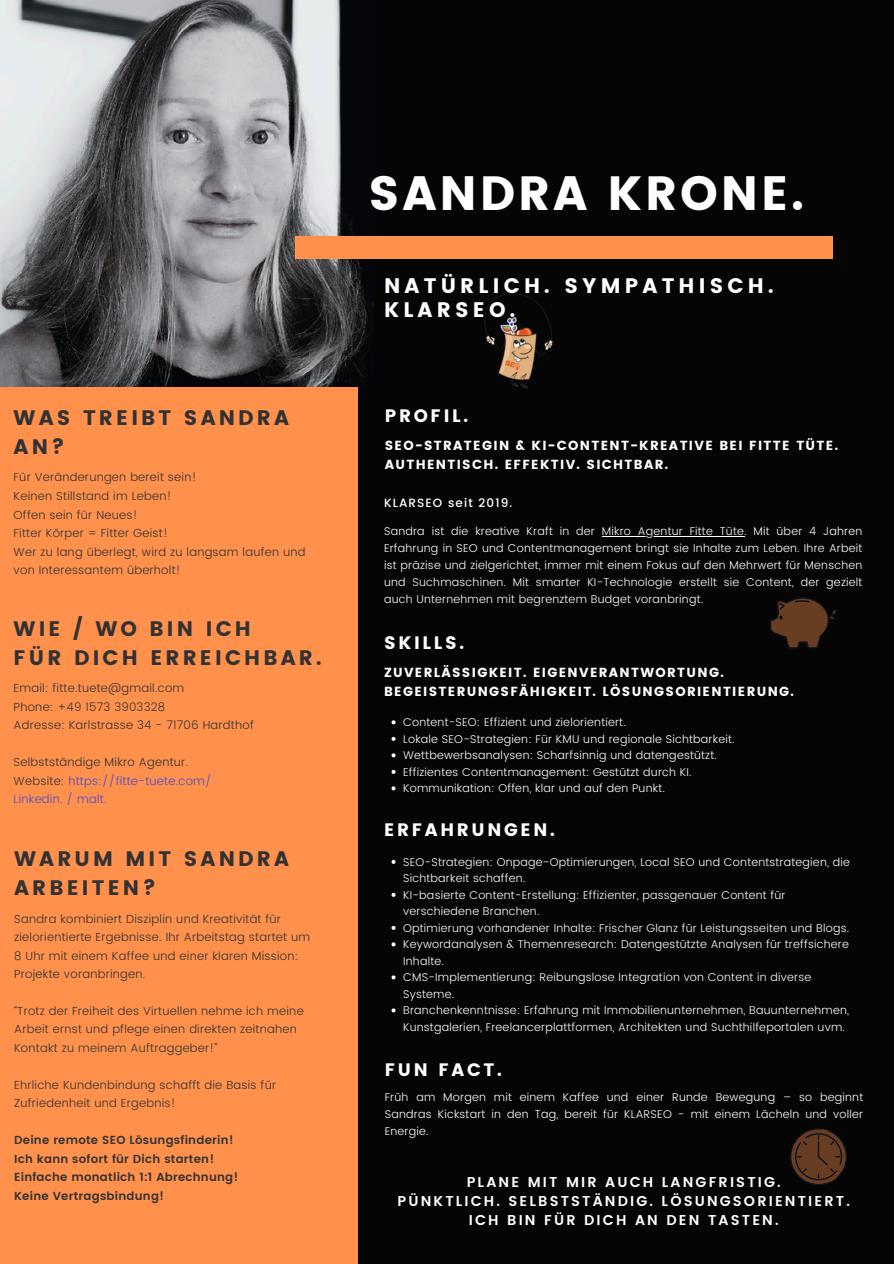
<style>
.page{position:relative;width:894px;height:1264px;background:#fff}
.page>*{position:absolute;margin:0;border:0;box-sizing:border-box;transform-origin:0 0}
.t1{font:48px "Poppins";letter-spacing:.06em;color:#fff}
.t2{font:21px/29.2px "Poppins";letter-spacing:.15em;color:#323232}
.t3{font:21px/24.6px "Poppins";letter-spacing:.2em;color:#fff}
.t4{font:18px "Poppins";letter-spacing:.15em;color:#fff}
.t5{font:600 14.25px/19px "Poppins";letter-spacing:.15em;color:#fff;text-align:center}
.t6{font:13.2px/19.6px "Poppins";letter-spacing:.1em;color:#fff}
.t7{font:500 12px "Poppins";letter-spacing:.09em;color:#fff}
.t8{font:300 11.7px/18.5px "Poppins";letter-spacing:.02em;color:#323232}
.t9{font:600 11.7px/18.5px "Poppins";letter-spacing:.02em;color:#323232}
.t10{font:300 11.7px "Poppins";letter-spacing:.02em;color:#494ccc}
.t11{font:300 11.25px/16.8px "Poppins";letter-spacing:.02em;color:#fff}
.s1{color:#323232}
</style>
<div class="page">
<div style="left:0;top:0;width:893px;height:1263px;background:#050505"></div>
<div style="left:0;top:332px;width:358px;height:931px;background:#ff914d"></div>
<img style="left:0;top:0;width:373px;height:386px">
<div style="left:296px;top:236px;width:536px;height:23px;background:#ff914d"></div>
<svg style="left:770px;top:597px;width:66px;height:51px"></svg>
<img style="left:484px;top:293px;width:69px;height:95px">
<svg style="left:391px;top:720px;width:4px;height:4px"></svg>
<svg style="left:391px;top:736px;width:4px;height:4px"></svg>
<svg style="left:391px;top:753px;width:4px;height:4px"></svg>
<svg style="left:391px;top:769px;width:4px;height:4px"></svg>
<svg style="left:391px;top:786px;width:4px;height:4px"></svg>
<hr style="left:601px;top:536px;width:143px;height:1px;background:#fff">
<svg style="left:790px;top:1128px;width:56px;height:57px"></svg>
<svg style="left:391px;top:859px;width:4px;height:4px"></svg>
<svg style="left:391px;top:892px;width:4px;height:4px"></svg>
<svg style="left:391px;top:925px;width:4px;height:4px"></svg>
<svg style="left:391px;top:942px;width:4px;height:4px"></svg>
<svg style="left:391px;top:975px;width:4px;height:4px"></svg>
<svg style="left:391px;top:1008px;width:4px;height:4px"></svg>
<p class="t2" style="left:14px;top:403px;width:277px">WAS TREIBT SANDRA<br>AN?</p>
<p class="t8" style="left:14px;top:468px;width:184px">Für Veränderungen bereit sein!</p>
<p class="t8" style="left:14px;top:486px;width:159px">Keinen Stillstand im Leben!</p>
<p class="t8" style="left:14px;top:505px;width:125px">Offen sein für Neues!</p>
<h5 class="t8" style="left:14px;top:524px;width:156px">Fitter Körper = Fitter Geist!</h5>
<h3 class="t8" style="left:14px;top:542px;width:293px">Wer zu lang überlegt, wird zu langsam laufen und von Interessantem überholt!</h3>
<h4 class="t2" style="left:14px;top:614px;width:309px">WIE / WO BIN ICH<br>FÜR DICH ERREICHBAR.</h4>
<h5 class="t8" style="left:14px;top:679px;width:172px">Email: fitte.tuete@gmail.com</h5>
<p class="t8" style="left:14px;top:697px;width:153px">Phone: +49 1573 3903328</p>
<p class="t8" style="left:14px;top:716px;width:242px">Adresse: Karlstrasse 34 - 71706 Hardthof</p>
<h2 class="t8" style="left:14px;top:753px;width:176px">Selbstständige Mikro Agentur.</h2>
<p class="t10" style="left:14px;top:774px;width:200px"><span class="s1">Website:</span> https://fitte-tuete.com/</p>
<p class="t10" style="left:14px;top:792px;width:94px">Linkedin. / malt.</p>
<p class="t2" style="left:14px;top:843px;width:276px">WARUM MIT SANDRA<br>ARBEITEN?</p>
<p class="t8" style="left:14px;top:909px;width:297px">Sandra kombiniert Disziplin und Kreativität für zielorientierte Ergebnisse. Ihr Arbeitstag startet um</p>
<p class="t8" style="left:14px;top:946px;width:285px">8 Uhr mit einem Kaffee und einer klaren Mission:<br>Projekte voranbringen.</p>
<h3 class="t8" style="left:14px;top:1001px;width:291px">“Trotz der Freiheit des Virtuellen nehme ich meine<br>Arbeit ernst und pflege einen direkten zeitnahen<br>Kontakt zu meinem Auftraggeber!”</h3>
<p class="t8" style="left:14px;top:1075px;width:263px">Ehrliche Kundenbindung schafft die Basis für<br>Zufriedenheit und Ergebnis!</p>
<p class="t9" style="left:14px;top:1131px;width:226px">Deine remote SEO Lösungsfinderin!<br>Ich kann sofort für Dich starten!<br>Einfache monatlich 1:1 Abrechnung!<br>Keine Vertragsbindung!</p>
<p class="t1" style="left:368px;top:165px;width:436px">SANDRA KRONE.</p>
<h2 class="t3" style="left:384px;top:273px;width:391px">NATÜRLICH. SYMPATHISCH.<br>KLARSEO.</h2>
<p class="t4" style="left:384px;top:405px;width:85px">PROFIL.</p>
<p class="t6" style="left:384px;top:435px;width:454px">SEO-STRATEGIN &amp; KI-CONTENT-KREATIVE BEI FITTE TÜTE.<br>AUTHENTISCH. EFFEKTIV. SICHTBAR.</p>
<p class="t7" style="left:384px;top:495px;width:130px">KLARSEO seit 2019.</p>
<p class="t11" style="left:384px;top:523px;width:212px">Sandra ist die kreative Kraft in der</p>
<h3 class="t11" style="left:384px;top:523px;width:479px;text-align:justify;text-indent:218px">Mikro Agentur Fitte Tüte. Mit über 4 Jahren Erfahrung in SEO und Contentmanagement bringt sie Inhalte zum Leben. Ihre Arbeit ist präzise und zielgerichtet, immer mit einem Fokus auf den Mehrwert für Menschen und Suchmaschinen. Mit smarter KI-Technologie erstellt sie Content, der gezielt auch Unternehmen mit begrenztem Budget voranbringt.</h3>
<h2 class="t4" style="left:384px;top:632px;width:82px">SKILLS.</h2>
<p class="t6" style="left:384px;top:662px;width:411px">ZUVERLÄSSIGKEIT. EIGENVERANTWORTUNG.<br>BEGEISTERUNGSFÄHIGKEIT. LÖSUNGSORIENTIERUNG.</p>
<h2 class="t11" style="left:403px;top:714px;width:224px">Content-SEO: Effizient und zielorientiert.</h2>
<p class="t11" style="left:403px;top:730px;width:333px">Lokale SEO-Strategien: Für KMU und regionale Sichtbarkeit.</p>
<p class="t11" style="left:403px;top:747px;width:315px">Wettbewerbsanalysen: Scharfsinnig und datengestützt.</p>
<p class="t11" style="left:403px;top:763px;width:290px">Effizientes Contentmanagement: Gestützt durch KI.</p>
<p class="t11" style="left:403px;top:780px;width:263px">Kommunikation: Offen, klar und auf den Punkt.</p>
<p class="t4" style="left:384px;top:818px;width:172px">ERFAHRUNGEN.</p>
<p class="t11" style="left:403px;top:853px;width:448px">SEO-Strategien: Onpage-Optimierungen, Local SEO und Contentstrategien, die<br>Sichtbarkeit schaffen.</p>
<p class="t11" style="left:403px;top:886px;width:384px">KI-basierte Content-Erstellung: Effizienter, passgenauer Content für verschiedene Branchen.</p>
<p class="t11" style="left:403px;top:919px;width:447px">Optimierung vorhandener Inhalte: Frischer Glanz für Leistungsseiten und Blogs.</p>
<h3 class="t11" style="left:403px;top:936px;width:447px">Keywordanalysen &amp; Themenresearch: Datengestützte Analysen für treffsichere<br>Inhalte.</h3>
<p class="t11" style="left:403px;top:969px;width:409px">CMS-Implementierung: Reibungslose Integration von Content in diverse<br>Systeme.</p>
<p class="t11" style="left:403px;top:1002px;width:447px">Branchenkenntnisse: Erfahrung mit Immobilienunternehmen, Bauunternehmen,<br>Kunstgalerien, Freelancerplattformen, Architekten und Suchthilfeportalen uvm.</p>
<p class="t4" style="left:384px;top:1059px;width:118px">FUN FACT.</p>
<p class="t11" style="left:384px;top:1088px;width:479px;text-align:justify">Früh am Morgen mit einem Kaffee und einer Runde Bewegung – so beginnt Sandras Kickstart in den Tag, bereit für KLARSEO - mit einem Lächeln und voller Energie.</p>
<h4 class="t5" style="left:397px;top:1172px;width:453px">PLANE MIT MIR AUCH LANGFRISTIG.<br>PÜNKTLICH. SELBSTSTÄNDIG. LÖSUNGSORIENTIERT.<br>ICH BIN FÜR DICH AN DEN TASTEN.</h4>
</div>
